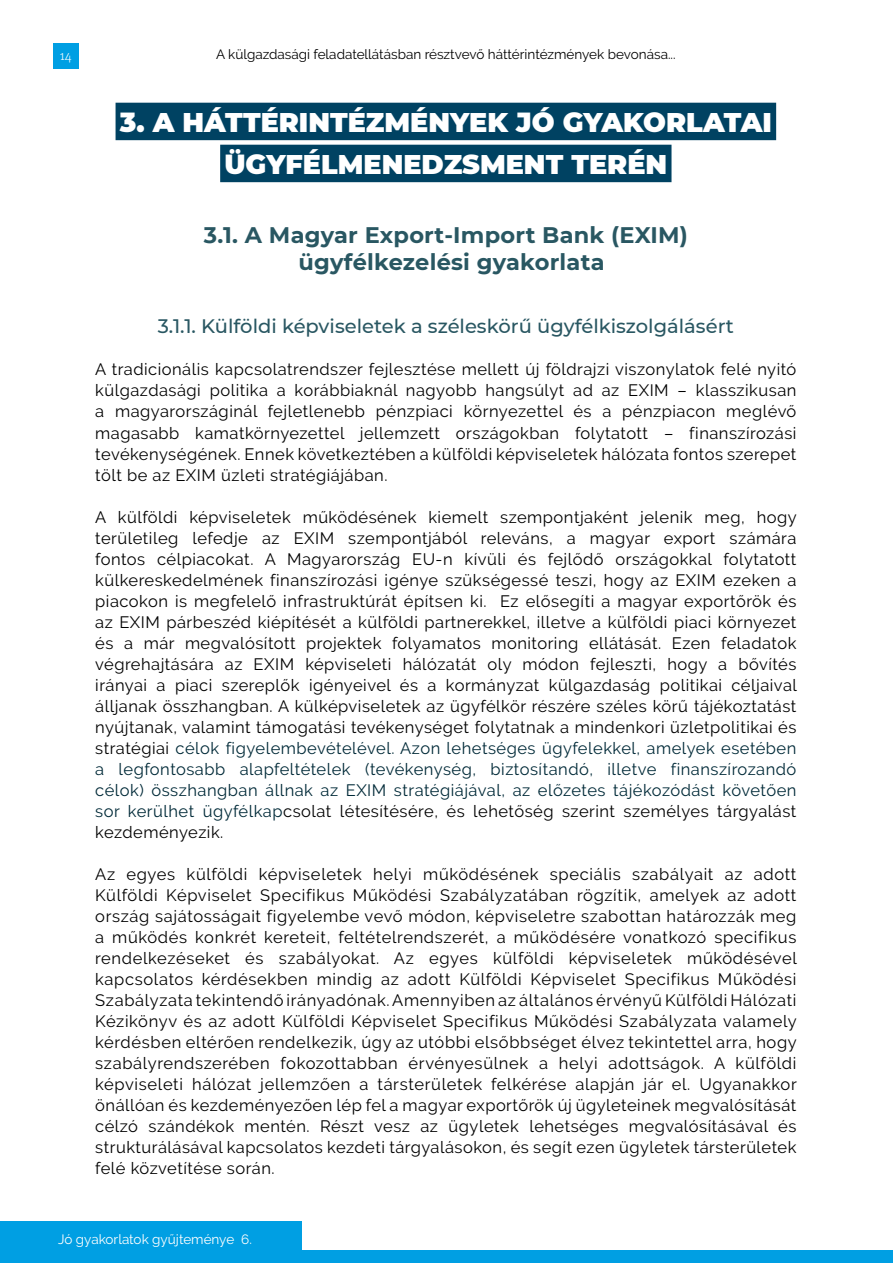
<style>
.page{position:relative;width:893px;height:1263px;background:#fff}
.page>*{position:absolute;margin:0;border:0;box-sizing:border-box;transform-origin:0 0}
.t1{font:900 27px/42px "Montserrat";color:#fff;text-align:center}
.t2{font:700 22.5px/27px "Montserrat";letter-spacing:.01em;color:#295762;text-align:center}
.t3{font:500 19.5px "Montserrat";color:#295762}
.t4{font:16.5px/21px "Raleway";letter-spacing:.03em;color:#000;text-align:justify}
.t5{font:13.5px "Raleway";color:#000}
.t6{font:13.5px "Raleway";color:#fff}
.t7{font:300 13.5px "FF Meta Pro";color:#fff}
.s1{color:#002a38}
</style>
<div class="page">
<div style="left:53px;top:43px;width:26px;height:26px;background:#009fe3"></div>
<div style="left:0;top:1250px;width:893px;height:13px;background:#009fe3"></div>
<div style="left:0;top:1221px;width:301px;height:42px;background:#009fe3"></div>
<div style="left:116px;top:103px;width:660px;height:37px;background:#004262"></div>
<div style="left:220px;top:145px;width:451px;height:37px;background:#004262"></div>
<p class="t7" style="left:60px;top:46px;width:14px">14</p>
<p class="t5" style="left:216px;top:47px;width:461px">A külgazdasági feladatellátásban résztvevő háttérintézmények bevonása...</p>
<h1 class="t1" style="left:120px;top:100px;width:654px">3. A HÁTTÉRINTÉZMÉNYEK JÓ GYAKORLATAI<br>ÜGYFÉLMENEDZSMENT TERÉN</h1>
<h2 class="t2" style="left:204px;top:221px;width:485px">3.1. A Magyar Export-Import Bank (EXIM) ügyfélkezelési gyakorlata</h2>
<p class="t3" style="left:158px;top:313px;width:578px">3.1.1. Külföldi képviseletek a széleskörű ügyfélkiszolgálásért</p>
<p class="t4" style="left:95px;top:359px;width:703px">A tradicionális kapcsolatrendszer fejlesztése mellett új földrajzi viszonylatok felé nyitó külgazdasági politika a korábbiaknál nagyobb hangsúlyt ad az EXIM – klasszikusan a magyarországinál fejletlenebb pénzpiaci környezettel és a pénzpiacon meglévő magasabb kamatkörnyezettel jellemzett országokban folytatott – finanszírozási tevékenységének. Ennek következtében a külföldi képviseletek hálózata fontos szerepet tölt be az EXIM üzleti stratégiájában.</p>
<p class="t4" style="left:95px;top:506px;width:703px">A külföldi képviseletek működésének kiemelt szempontjaként jelenik meg, hogy területileg lefedje az EXIM szempontjából releváns, a magyar export számára fontos célpiacokat. A Magyarország EU-n kívüli és fejlődő országokkal folytatott külkereskedelmének finanszírozási igénye szükségessé teszi, hogy az EXIM ezeken a piacokon is megfelelő infrastruktúrát építsen ki. Ez elősegíti a magyar exportőrök és az EXIM párbeszéd kiépítését a külföldi partnerekkel, illetve a külföldi piaci környezet és a már megvalósított projektek folyamatos monitoring ellátását. Ezen feladatok végrehajtására az EXIM képviseleti hálózatát oly módon fejleszti, hogy a bővítés irányai a piaci szereplők igényeivel és a kormányzat külgazdaság politikai céljaival álljanak összhangban. A külképviseletek az ügyfélkör részére széles körű tájékoztatást nyújtanak, valamint támogatási tevékenységet folytatnak a mindenkori üzletpolitikai és stratégiai <span class="s1">célok figyelembevételével. Azon lehetséges ügyfelekkel, amelyek esetében a legfontosabb alapfeltételek (tevékenység, biztosítandó, illetve finanszírozandó célok) összhangban állnak az EXIM stratégiájával, az előzetes tájékozódást követően sor kerülhet ügyfélkap</span>csolat létesítésére, és lehetőség szerint személyes tárgyalást kezdeményezik.</p>
<p class="t4" style="left:95px;top:863px;width:703px">Az egyes külföldi képviseletek helyi működésének speciális szabályait az adott Külföldi Képviselet Specifikus Működési Szabályzatában rögzítik, amelyek az adott ország sajátosságait figyelembe vevő módon, képviseletre szabottan határozzák meg a működés konkrét kereteit, feltételrendszerét, a működésére vonatkozó specifikus rendelkezéseket és szabályokat. Az egyes külföldi képviseletek működésével kapcsolatos kérdésekben mindig az adott Külföldi Képviselet Specifikus Működési Szabályzata tekintendő irányadónak. Amennyiben az általános érvényű Külföldi Hálózati Kézikönyv és az adott Külföldi Képviselet Specifikus Működési Szabályzata valamely kérdésben eltérően rendelkezik, úgy az utóbbi elsőbbséget élvez tekintettel arra, hogy szabályrendszerében fokozottabban érvényesülnek a helyi adottságok. A külföldi képviseleti hálózat jellemzően a társterületek felkérése alapján jár el. Ugyanakkor önállóan és kezdeményezően lép fel a magyar exportőrök új ügyleteinek megvalósítását célzó szándékok mentén. Részt vesz az ügyletek lehetséges megvalósításával és strukturálásával kapcsolatos kezdeti tárgyalásokon, és segít ezen ügyletek társterületek felé közvetítése során.</p>
<p class="t6" style="left:58px;top:1231px;width:195px">Jó gyakorlatok gyűjteménye 6.</p>
</div>
